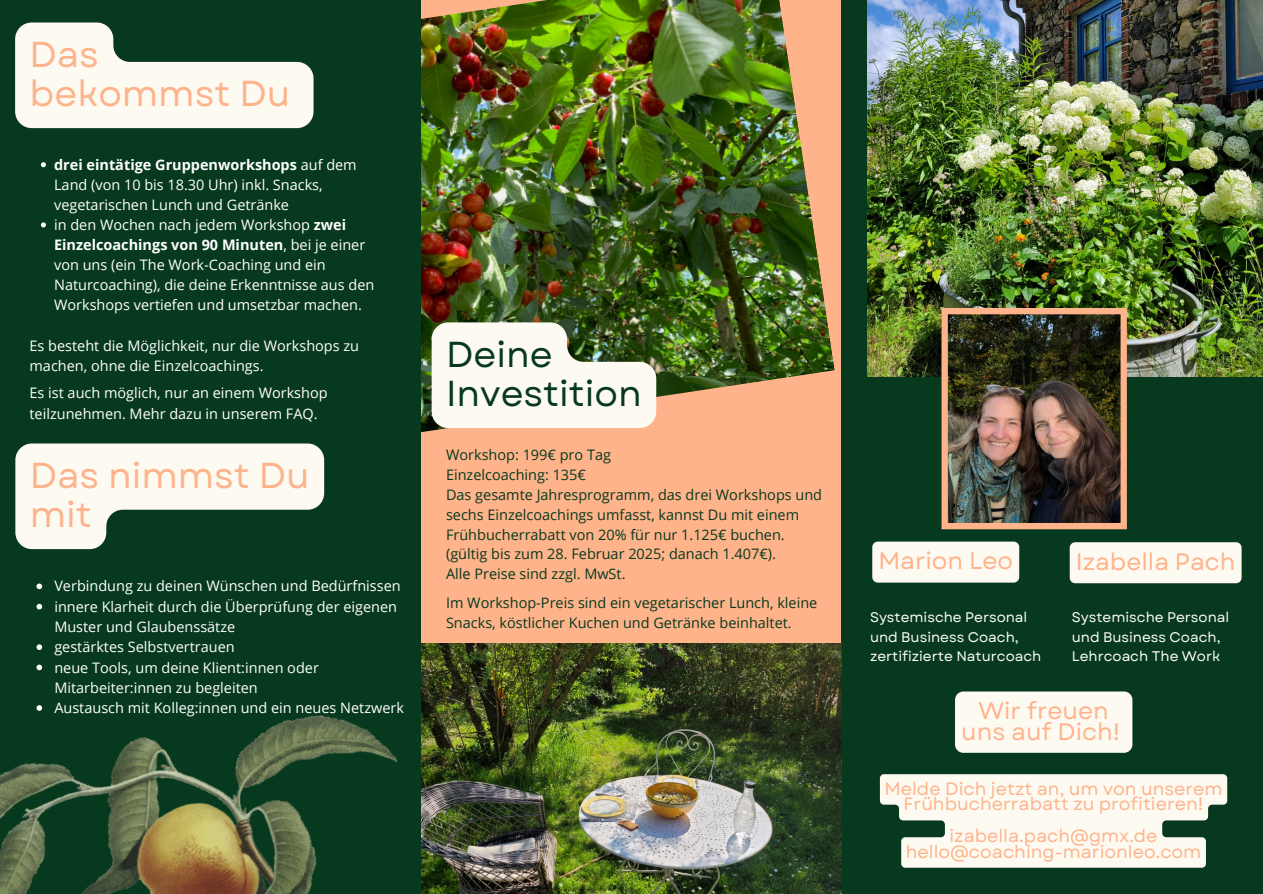
<style>
.page{position:relative;width:1263px;height:894px;background:#fff}
.page>*{position:absolute;margin:0;border:0;box-sizing:border-box;transform-origin:0 0}
.t1{font:36px/39.3px "Garet";color:#ffb38b}
.t2{font:36px/39.3px "Garet";color:#07391e}
.t3{font:23.85px/20.2px "Garet";color:#ffb38b;text-align:center}
.t4{font:23.7px "Garet";color:#ffb38b}
.t5{font:17.85px/15.8px "Garet";color:#ffb38b;text-align:center}
.t6{font:14.4px/20.1px "Open Sans";color:#fff}
.t7{font:14.4px/19.8px "Open Sans";color:#07391e}
.t8{font:13.95px/19.2px "Garet";color:#fff}
.s1{font-weight:700}
</style>
<div class="page">
<div style="left:0;top:0;width:1263px;height:893px;background:#ffb38b"></div>
<img style="left:421px;top:0;width:414px;height:433px">
<div style="left:0;top:0;width:421px;height:893px;background:#07391e"></div>
<div style="left:842px;top:0;width:421px;height:893px;background:#07391e"></div>
<img style="left:0;top:645px;width:398px;height:248px">
<img style="left:421px;top:643px;width:421px;height:250px">
<img style="left:867px;top:0;width:396px;height:376px">
<img style="left:941px;top:308px;width:186px;height:221px">
<svg style="left:432px;top:322px;width:224px;height:106px;background:#ddded0"></svg>
<svg style="left:41px;top:162px;width:5px;height:5px"></svg>
<svg style="left:41px;top:222px;width:5px;height:5px"></svg>
<svg style="left:15px;top:22px;width:299px;height:106px"></svg>
<svg style="left:15px;top:443px;width:309px;height:106px"></svg>
<svg style="left:37px;top:583px;width:5px;height:6px"></svg>
<svg style="left:37px;top:603px;width:5px;height:6px"></svg>
<svg style="left:37px;top:644px;width:5px;height:5px"></svg>
<svg style="left:37px;top:664px;width:5px;height:6px"></svg>
<svg style="left:37px;top:705px;width:5px;height:5px"></svg>
<div style="left:1070px;top:542px;width:171px;height:41px;background:#fdfaf2"></div>
<div style="left:872px;top:541px;width:147px;height:41px;background:#fdfaf2;border-radius:6px"></div>
<div style="left:955px;top:691px;width:177px;height:61px;background:#fdfaf2;border-radius:8px"></div>
<svg style="left:880px;top:774px;width:347px;height:93px;background:#dde1d6"></svg>
<p class="t1" style="left:30px;top:35px;width:262px">Das bekommst Du</p>
<p class="t6" style="left:54px;top:154px;width:304px"><span class="s1">drei eintätige Gruppenworkshops</span> auf dem<br>Land (von 10 bis 18.30 Uhr) inkl. Snacks, vegetarischen Lunch und Getränke</p>
<p class="t6" style="left:54px;top:214px;width:322px">in den Wochen nach jedem Workshop <span class="s1">zwei Einzelcoachings von 90 Minuten</span>, bei je einer von uns (ein The Work-Coaching und ein Naturcoaching), die deine Erkenntnisse aus den Workshops vertiefen und umsetzbar machen.</p>
<p class="t6" style="left:30px;top:335px;width:331px">Es besteht die Möglichkeit, nur die Workshops zu machen, ohne die Einzelcoachings.</p>
<h1 class="t6" style="left:30px;top:383px;width:300px">Es ist auch möglich, nur an einem Workshop teilzunehmen. Mehr dazu in unserem FAQ.</h1>
<p class="t1" style="left:30px;top:455px;width:281px">Das nimmst Du mit</p>
<p class="t6" style="left:54px;top:575px;width:348px">Verbindung zu deinen Wünschen und Bedürfnissen</p>
<p class="t6" style="left:54px;top:595px;width:344px">innere Klarheit durch die Überprüfung der eigenen<br>Muster und Glaubenssätze</p>
<p class="t6" style="left:54px;top:636px;width:182px">gestärktes Selbstvertrauen</p>
<p class="t6" style="left:54px;top:656px;width:266px">neue Tools, um deine Klient:innen oder<br>Mitarbeiter:innen zu begleiten</p>
<h1 class="t6" style="left:54px;top:697px;width:351px">Austausch mit Kolleg:innen und ein neues Netzwerk</h1>
<p class="t2" style="left:446px;top:334px;width:197px">Deine<br>Investition</p>
<p class="t7" style="left:446px;top:445px;width:166px">Workshop: 199€ pro Tag</p>
<p class="t7" style="left:446px;top:464px;width:141px">Einzelcoaching: 135€</p>
<h2 class="t7" style="left:446px;top:484px;width:378px">Das gesamte Jahresprogramm, das drei Workshops und sechs Einzelcoachings umfasst, kannst Du mit einem Frühbucherrabatt von 20% für nur 1.125€ buchen. (gültig bis zum 28. Februar 2025; danach 1.407€).</h2>
<h2 class="t7" style="left:446px;top:563px;width:181px">Alle Preise sind zzgl. MwSt.</h2>
<p class="t7" style="left:446px;top:592px;width:373px">Im Workshop-Preis sind ein vegetarischer Lunch, kleine<br>Snacks, köstlicher Kuchen und Getränke beinhaltet.</p>
<h3 class="t3" style="left:878px;top:551px;width:136px">Marion Leo</h3>
<h2 class="t8" style="left:870px;top:608px;width:173px">Systemische Personal und Business Coach, zertifizierte Naturcoach</h2>
<p class="t4" style="left:1076px;top:544px;width:161px">Izabella Pach</p>
<h3 class="t8" style="left:1072px;top:608px;width:159px">Systemische Personal und Business Coach,<br>Lehrcoach The Work</h3>
<p class="t3" style="left:961px;top:700px;width:161px">Wir freuen uns auf Dich!</p>
<p class="t5" style="left:884px;top:780px;width:340px">Melde Dich jetzt an, um von unserem<br>Frühbucherrabatt zu profitieren!</p>
<p class="t5" style="left:906px;top:827px;width:297px">izabella.pach@gmx.de hello@coaching-marionleo.com</p>
</div>
